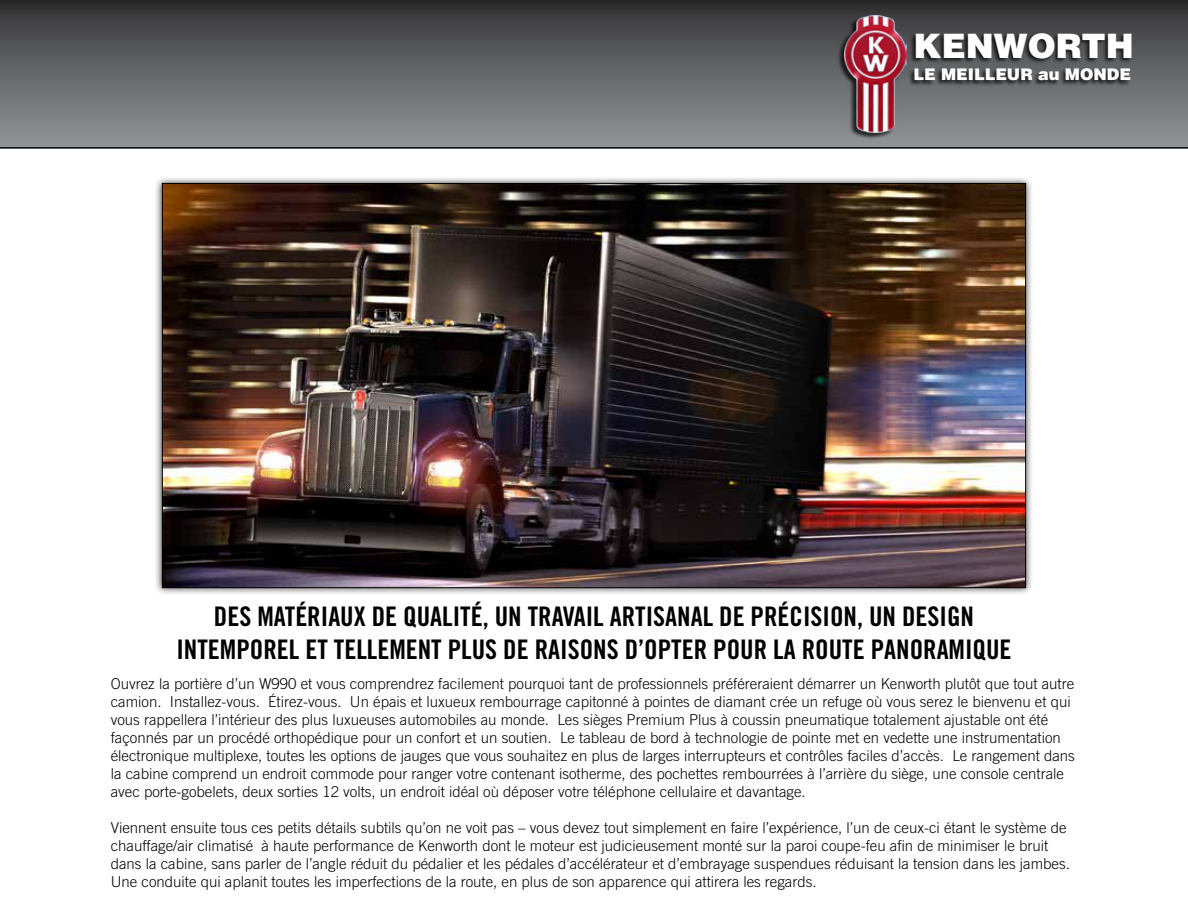
<style>
.page{position:relative;width:1188px;height:918px;background:#fff}
.page>*{position:absolute;margin:0;border:0;box-sizing:border-box;transform-origin:0 0}
.t1{font:900 33.75px "Helvetica LT";color:#fff}
.t2{font:27px/32.4px "Trade Gothic LT Std Bd Cn 20";color:#000;text-align:center}
.t3{font:900 16.05px "Helvetica LT";color:#fff}
.t4{font:300 15px/18px "Trade Gothic LT Std";color:#000}
</style>
<div class="page">
<svg style="left:0;top:0;width:1188px;height:149px;background:#636466"></svg>
<div style="left:838px;top:15px;width:68px;height:124px;background:#000;opacity:.75"></div>
<img style="left:844px;top:15px;width:62px;height:118px">
<div style="left:908px;top:32px;width:224px;height:55px;background:#000;opacity:.75"></div>
<div style="left:154px;top:175px;width:880px;height:421px;background:#000;opacity:.75"></div>
<img style="left:164px;top:185px;width:860px;height:401px">
<h1 class="t1" style="left:913px;top:23px;width:222px">KENWORTH</h1>
<p class="t3" style="left:913px;top:64px;width:219px">LE MEILLEUR au MONDE</p>
<h2 class="t2" style="left:176px;top:600px;width:837px">DES MATÉRIAUX DE QUALITÉ, UN TRAVAIL ARTISANAL DE PRÉCISION, UN DESIGN<br>INTEMPOREL ET TELLEMENT PLUS DE RAISONS D’OPTER POUR LA ROUTE PANORAMIQUE</h2>
<p class="t4" style="left:111px;top:675px;width:966px">Ouvrez la portière d’un W990 et vous comprendrez facilement pourquoi tant de professionnels préféreraient démarrer un Kenworth plutôt que tout autre camion. Installez-vous. Étirez-vous. Un épais et luxueux rembourrage capitonné à pointes de diamant crée un refuge où vous serez le bienvenu et qui vous rappellera l’intérieur des plus luxueuses automobiles au monde. Les sièges Premium Plus à coussin pneumatique totalement ajustable ont été façonnés par un procédé orthopédique pour un confort et un soutien. Le tableau de bord à technologie de pointe met en vedette une instrumentation électronique multiplexe, toutes les options de jauges que vous souhaitez en plus de larges interrupteurs et contrôles faciles d’accès. Le rangement dans la cabine comprend un endroit commode pour ranger votre contenant isotherme, des pochettes rembourrées à l’arrière du siège, une console centrale avec porte-gobelets, deux sorties 12 volts, un endroit idéal où déposer votre téléphone cellulaire et davantage.</p>
<p class="t4" style="left:111px;top:819px;width:961px">Viennent ensuite tous ces petits détails subtils qu’on ne voit pas – vous devez tout simplement en faire l’expérience, l’un de ceux-ci étant le système de chauffage/air climatisé à haute performance de Kenworth dont le moteur est judicieusement monté sur la paroi coupe-feu afin de minimiser le bruit dans la cabine, sans parler de l’angle réduit du pédalier et les pédales d’accélérateur et d’embrayage suspendues réduisant la tension dans les jambes.<br>Une conduite qui aplanit toutes les imperfections de la route, en plus de son apparence qui attirera les regards.</p>
</div>
